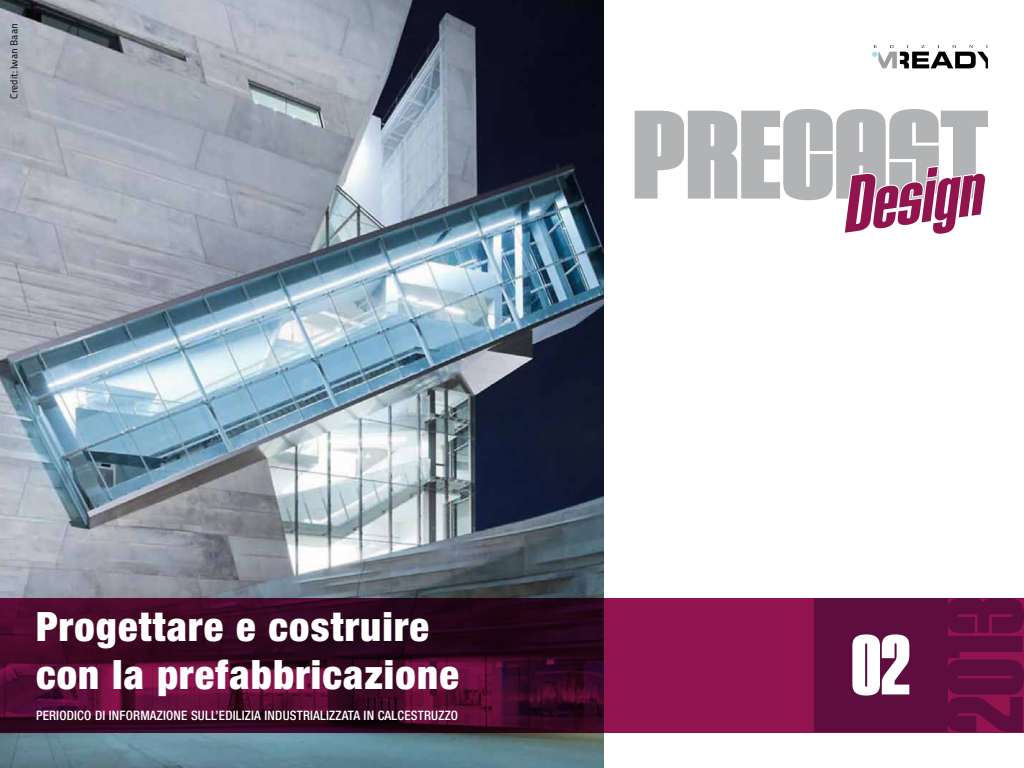
<style>
.page{position:relative;width:1024px;height:768px;background:#fff}
.page>*{position:absolute;margin:0;border:0;box-sizing:border-box;transform-origin:0 0}
.t1{font:900 85px "House Gothic HG23 Cond";color:#fff}
.t2{font:900 condensed 40.5px/48.6px "Helvetica Neue";letter-spacing:.03em;color:#fff}
.t3{font:500 condensed 13px "Helvetica Neue";letter-spacing:.015em;color:#fff}
.t4{font:10px "Titillium Maps 29 L 400 wt";color:#000}
</style>
<div class="page">
<img style="left:0;top:0;width:604px;height:768px">
<svg style="left:635px;top:109px;width:353px;height:91px;fill:#b1b3b4"></svg>
<svg style="left:842px;top:164px;width:146px;height:70px"></svg>
<svg style="left:0;top:598px;width:814px;height:134px;background:#540b30"></svg>
<svg style="left:872px;top:45px;width:116px;height:23px"></svg>
<svg style="left:814px;top:598px;width:210px;height:134px;background:#600e40"></svg>
<p class="t4" style="left:7px;top:99px;width:77px;rotate:-90deg">Credit: Iwan Baan</p>
<h2 class="t2" style="left:36px;top:601px;width:424px">Progettare e costruire con la prefabbricazione</h2>
<p class="t3" style="left:36px;top:708px;width:424px">PERIODICO DI INFORMAZIONE SULL’EDILIZIA INDUSTRIALIZZATA IN CALCESTRUZZO</p>
<h1 class="t1" style="left:851px;top:620px;width:60px">02</h1>
</div>
